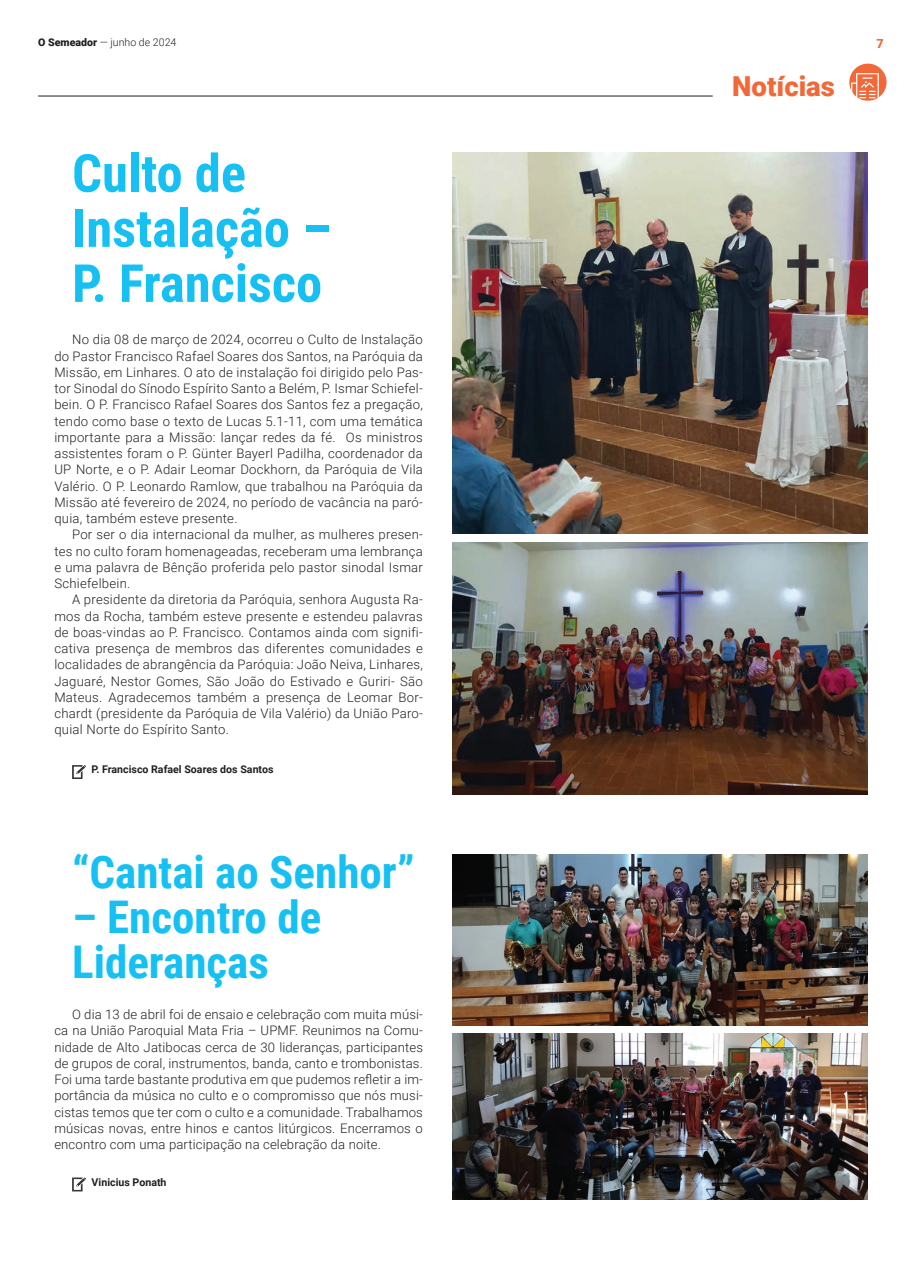
<style>
.page{position:relative;width:922px;height:1276px;background:#fff}
.page>*{position:absolute;margin:0;border:0;box-sizing:border-box;transform-origin:0 0}
.t1{font:700 52.5px/55px "Roboto Condensed";color:#17c0f2}
.t2{font:700 45px/45px "Roboto Condensed";color:#17c0f2}
.t3{font:900 27.5px "Roboto";color:#f26838}
.t4{font:300 13.12px/16.2px "Roboto";letter-spacing:.02em;color:#231f20;text-align:justify}
.t5{font:900 12.5px "Roboto";color:#f26838}
.t6{font:700 10.62px "Roboto";color:#231f20}
.t7{font:300 10.62px "Roboto";color:#231f20}
.s1{font-weight:900}
</style>
<div class="page">
<div style="left:849px;top:64px;width:37px;height:37px;background:#f26838;border-radius:50%"></div>
<svg style="left:850px;top:73px;width:28px;height:28px"></svg>
<hr style="left:38px;top:96px;width:674px;height:1px;background:#231f20">
<svg style="left:72px;top:765px;width:14px;height:14px"></svg>
<img style="left:452px;top:152px;width:415px;height:381px">
<img style="left:452px;top:542px;width:415px;height:253px">
<img style="left:452px;top:854px;width:415px;height:172px">
<img style="left:452px;top:1033px;width:415px;height:166px">
<svg style="left:72px;top:1177px;width:14px;height:14px"></svg>
<p class="t7" style="left:38px;top:34px;width:140px"><span class="s1">O Semeador</span> ― junho de 2024</p>
<p class="t5" style="left:876px;top:37px;width:9px">7</p>
<h3 class="t3" style="left:732px;top:70px;width:104px">Notícias</h3>
<h1 class="t1" style="left:72px;top:149px;width:260px">Culto de<br>Instalação –<br>P. Francisco</h1>
<p class="t4" style="left:54px;top:332px;width:370px;text-indent:18px">No dia 08 de março de 2024, ocorreu o Culto de Instalação do Pastor Francisco Rafael Soares dos Santos, na Paróquia da Missão, em Linhares. O ato de instalação foi dirigido pelo Pas&shy;tor Sinodal do Sínodo Espírito Santo a Belém, P. Ismar Schiefel&shy;bein. O P. Francisco Rafael Soares dos Santos fez a pregação, tendo como base o texto de Lucas 5.1-11, com uma temática importante para a Missão: lançar redes da fé. Os ministros assistentes foram o P. Günter Bayerl Padilha, coordenador da UP Norte, e o P. Adair Leomar Dockhorn, da Paróquia de Vila Valério. O P. Leonardo Ramlow, que trabalhou na Paróquia da Missão até fevereiro de 2024, no período de vacância na paró&shy;quia, também esteve presente.</p>
<p class="t4" style="left:54px;top:527px;width:370px;text-indent:18px">Por ser o dia internacional da mulher, as mulheres presen&shy;tes no culto foram homenageadas, receberam uma lembrança e uma palavra de Bênção proferida pelo pastor sinodal Ismar Schiefelbein.</p>
<p class="t4" style="left:54px;top:591px;width:370px;text-indent:18px">A presidente da diretoria da Paróquia, senhora Augusta Ra&shy;mos da Rocha, também esteve presente e estendeu palavras de boas-vindas ao P. Francisco. Contamos ainda com signifi&shy;cativa presença de membros das diferentes comunidades e localidades de abrangência da Paróquia: João Neiva, Linhares, Jaguaré, Nestor Gomes, São João do Estivado e Guriri- São Mateus. Agradecemos também a presença de Leomar Bor&shy;chardt (presidente da Paróquia de Vila Valério) da União Paro&shy;quial Norte do Espírito Santo.</p>
<p class="t6" style="left:92px;top:765px;width:183px">P. Francisco Rafael Soares dos Santos</p>
<h2 class="t2" style="left:72px;top:852px;width:344px">“Cantai ao Senhor”</h2>
<h2 class="t2" style="left:72px;top:897px;width:251px">– Encontro de<br>Lideranças</h2>
<p class="t4" style="left:54px;top:1007px;width:370px;text-indent:18px">O dia 13 de abril foi de ensaio e celebração com muita músi&shy;ca na União Paroquial Mata Fria – UPMF. Reunimos na Comu&shy;nidade de Alto Jatibocas cerca de 30 lideranças, participantes de grupos de coral, instrumentos, banda, canto e trombonistas.<br>Foi uma tarde bastante produtiva em que pudemos refletir a im&shy;portância da música no culto e o compromisso que nós musi&shy;cistas temos que ter com o culto e a comunidade. Trabalhamos músicas novas, entre hinos e cantos litúrgicos. Encerramos o encontro com uma participação na celebração da noite.</p>
<p class="t6" style="left:92px;top:1177px;width:76px">Vinicius Ponath</p>
</div>
